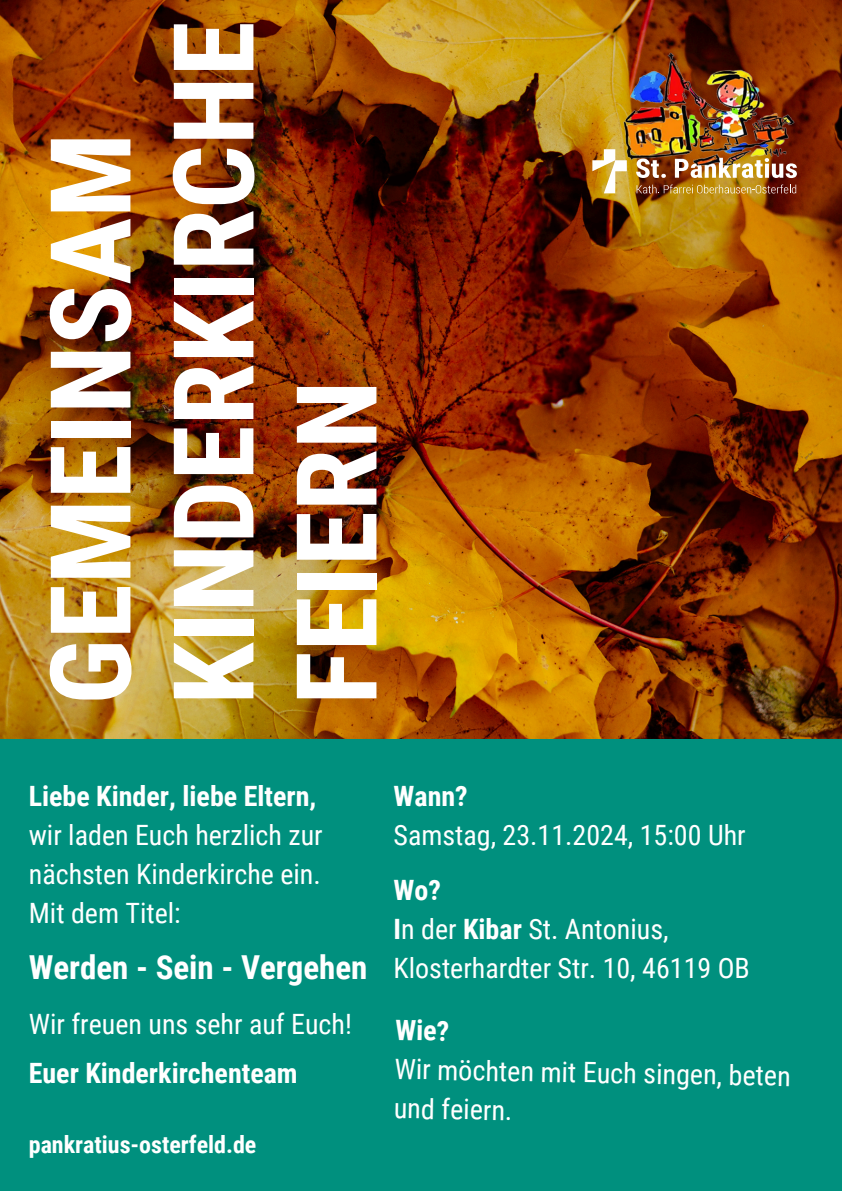
<style>
.page{position:relative;width:842px;height:1191px;background:#fff}
.page>*{position:absolute;margin:0;border:0;box-sizing:border-box;transform-origin:0 0}
.t1{font:700 112px/123px "Roboto Condensed";color:#fff}
.t2{font:700 33px "Roboto Condensed";color:#fff}
.t3{font:28.1px/39.1px "Roboto Condensed";color:#fff}
.t4{font:28px/39px "Roboto Condensed";color:#fff}
.t5{font:700 28px "Roboto Condensed";color:#fff}
.t6{font:700 24px "Roboto Condensed";color:#fff}
.s1{font-weight:700}
</style>
<div class="page">
<div style="left:0;top:0;width:842px;height:1190px;background:#00907e"></div>
<img style="left:0;top:0;width:842px;height:738px">
<svg style="left:592px;top:149px;width:35px;height:44px"></svg>
<svg style="left:636px;top:174px;width:30px;height:4px"></svg>
<svg style="left:675px;top:174px;width:122px;height:4px"></svg>
<svg style="left:637px;top:184px;width:159px;height:9px"></svg>
<img style="left:618px;top:43px;width:180px;height:131px">
<p class="t1" style="left:31px;top:704px;width:684px;rotate:-90deg">GEMEINSAM<br>KINDERKIRCHE<br>FEIERN</p>
<h4 class="t4" style="left:29px;top:776px;width:295px"><span class="s1">Liebe Kinder, liebe Eltern, </span>wir laden Euch herzlich zur nächsten Kinderkirche ein.<br>Mit dem Titel:</h4>
<h3 class="t2" style="left:29px;top:948px;width:340px">Werden - Sein - Vergehen</h3>
<h4 class="t4" style="left:29px;top:1004px;width:325px">Wir freuen uns sehr auf Euch!</h4>
<h4 class="t5" style="left:29px;top:1056px;width:270px">Euer Kinderkirchenteam</h4>
<h2 class="t6" style="left:29px;top:1130px;width:229px">pankratius-osterfeld.de</h2>
<p class="t4" style="left:394px;top:776px;width:354px"><span class="s1">Wann?<br></span>Samstag, 23.11.2024, 15:00 Uhr</p>
<p class="t4" style="left:394px;top:871px;width:358px"><span class="s1">Wo?<br>I</span>n der <span class="s1">Kibar</span> St. Antonius,<br>Klosterhardter Str. 10, 46119 OB</p>
<h4 class="t3" style="left:396px;top:1010px;width:398px;rotate:1deg"><span class="s1">Wie?<br></span>Wir möchten mit Euch singen, beten und feiern.</h4>
</div>
